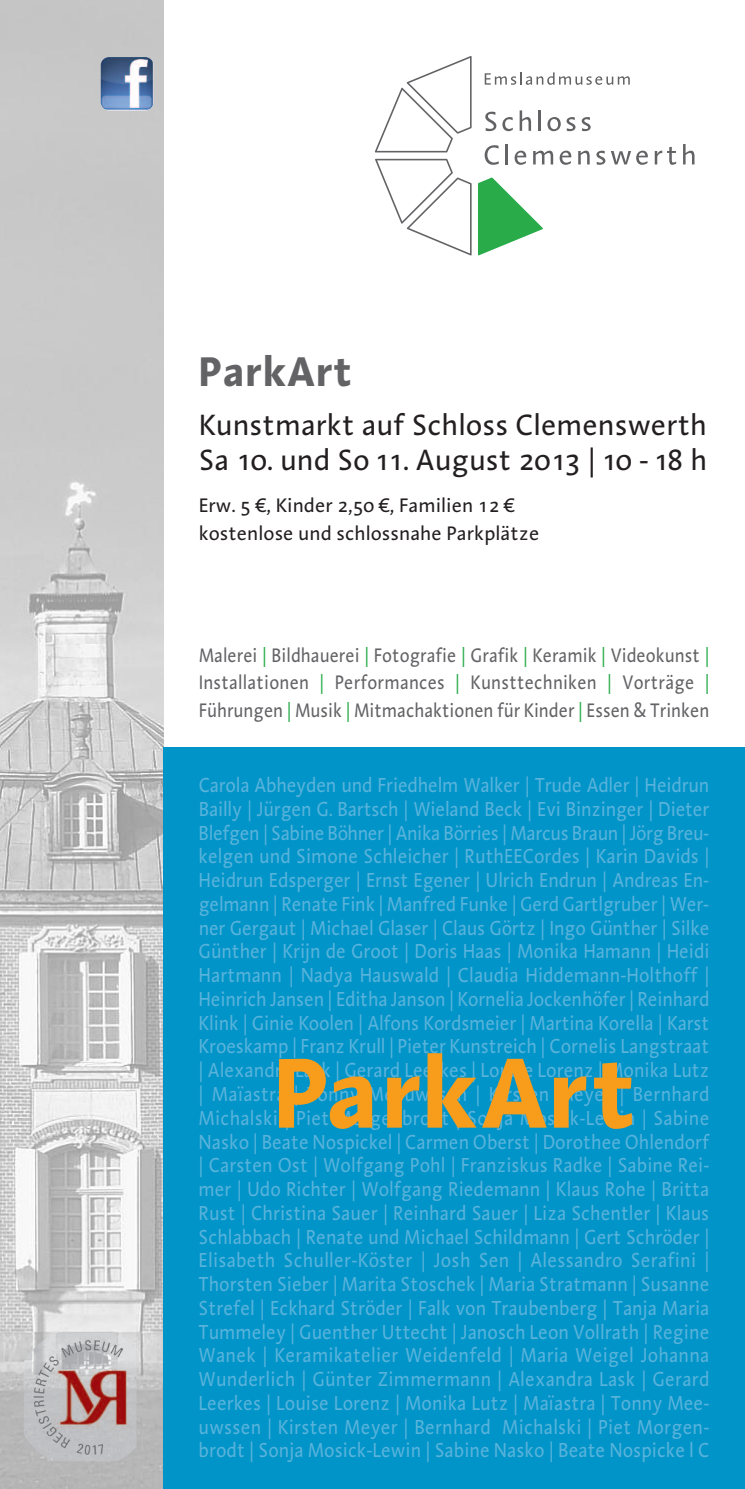
<style>
.page{position:relative;width:745px;height:1489px;background:#fff}
.page>*{position:absolute;margin:0;border:0;box-sizing:border-box;transform-origin:0 0}
.t1{font:700 42.5px "Linotype Aroma";letter-spacing:.015em;color:#636366}
.t2{font:30px/35px "Linotype Aroma";color:#231f20}
.t3{font:20.75px/23.8px "Linotype Aroma";color:#59b3db;text-align:justify;scale:.89 1}
.t4{font:20px/27.8px "Linotype Aroma";color:#636366;text-align:justify;scale:.88 1}
.t5{font:20px/28px "Linotype Aroma";color:#231f20}
.s1{color:#29ab4a}
</style>
<div class="page">
<img style="left:0;top:0;width:163px;height:1488px">
<img style="left:24px;top:1332px;width:112px;height:128px">
<svg style="left:478px;top:177px;width:64px;height:78px"></svg>
<svg style="left:484px;top:72px;width:145px;height:13px"></svg>
<svg style="left:485px;top:112px;width:11px;height:19px"></svg>
<svg style="left:502px;top:117px;width:10px;height:14px"></svg>
<svg style="left:519px;top:110px;width:11px;height:21px"></svg>
<hr style="left:538px;top:110px;width:2px;height:21px;background:#636366">
<svg style="left:547px;top:117px;width:13px;height:14px"></svg>
<svg style="left:566px;top:117px;width:9px;height:14px"></svg>
<svg style="left:581px;top:117px;width:9px;height:14px"></svg>
<svg style="left:484px;top:145px;width:14px;height:20px"></svg>
<hr style="left:505px;top:144px;width:2px;height:20px;background:#636366">
<svg style="left:514px;top:151px;width:12px;height:14px"></svg>
<svg style="left:533px;top:151px;width:20px;height:13px"></svg>
<svg style="left:559px;top:151px;width:12px;height:14px"></svg>
<svg style="left:578px;top:151px;width:11px;height:13px"></svg>
<svg style="left:596px;top:151px;width:51px;height:14px"></svg>
<svg style="left:654px;top:147px;width:21px;height:18px"></svg>
<svg style="left:683px;top:144px;width:11px;height:20px"></svg>
<svg style="left:375px;top:159px;width:96px;height:96px"></svg>
<svg style="left:374px;top:56px;width:97px;height:96px"></svg>
<div style="left:163px;top:747px;width:581px;height:741px;background:#0094c9"></div>
<svg style="left:279px;top:1053px;width:352px;height:75px"></svg>
<img style="left:100px;top:57px;width:53px;height:53px;border-radius:9px">
<h1 class="t1" style="left:198px;top:357px;width:155px">ParkArt</h1>
<h2 class="t2" style="left:198px;top:411px;width:509px">Kunstmarkt auf Schloss Clemenswerth<br>Sa 10. und So 11. August 2013 | 10 - 18 h</h2>
<p class="t5" style="left:198px;top:494px;width:342px">Erw. 5 €, Kinder 2,50 €, Familien 12 € kostenlose und schlossnahe Parkplätze</p>
<p class="t4" style="left:198px;top:643px;width:581px">Malerei <span class="s1">|</span> Bildhauerei <span class="s1">|</span> Fotografie <span class="s1">|</span> Grafik <span class="s1">|</span> Keramik <span class="s1">|</span> Videokunst <span class="s1">| </span>Installationen <span class="s1">|</span> Performances <span class="s1">|</span> Kunsttechniken <span class="s1">|</span> Vorträge <span class="s1">| </span>Führungen <span class="s1">|</span> Musik <span class="s1">|</span> Mitmachaktionen für Kinder <span class="s1">|</span> Essen &amp; Trinken</p>
<p class="t3" style="left:198px;top:775px;width:575px">Carola Abheyden und Friedhelm Walker | Trude Adler | Heidrun Bailly | Jürgen G. Bartsch | Wieland Beck | Evi Binzinger | Dieter Blefgen | Sabine Böhner | Anika Börries | Marcus Braun | Jörg Breu&shy;kelgen und Simone Schleicher | RuthEECordes | Karin Davids | Heidrun Edsperger | Ernst Egener | Ulrich Endrun | Andreas En&shy;gelmann | Renate Fink | Manfred Funke | Gerd Gartlgruber | Wer&shy;ner Gergaut | Michael Glaser | Claus Görtz | Ingo Günther | Silke Günther | Krijn de Groot | Doris Haas | Monika Hamann | Heidi Hartmann | Nadya Hauswald | Claudia Hiddemann-Holthoff | Heinrich Jansen | Editha Janson | Kornelia Jockenhöfer | Reinhard Klink | Ginie Koolen | Alfons Kordsmeier | Martina Korella | Karst Kroeskamp | Franz Krull | Pieter Kunstreich | Cornelis Langstraat | Alexandra Lask | Gerard Leerkes | Louise Lorenz | Monika Lutz | Maïastra | Tonny Meeuwssen | Kirsten Meyer | Bernhard Michalski | Piet Morgenbrodt | Sonja Mosick-Lewin | Sabine Nasko | Beate Nospickel | Carmen Oberst | Dorothee Ohlendorf | Carsten Ost | Wolfgang Pohl | Franziskus Radke | Sabine Rei&shy;mer | Udo Richter | Wolfgang Riedemann | Klaus Rohe | Britta Rust | Christina Sauer | Reinhard Sauer | Liza Schentler | Klaus Schlabbach | Renate und Michael Schildmann | Gert Schröder | Elisabeth Schuller-Köster | Josh Sen | Alessandro Serafini | Thorsten Sieber | Marita Stoschek | Maria Stratmann | Susanne Strefel | Eckhard Ströder | Falk von Traubenberg | Tanja Maria Tummeley | Guenther Uttecht | Janosch Leon Vollrath | Regine Wanek | Keramikatelier Weidenfeld | Maria Weigel Johanna Wunderlich | Günter Zimmermann | Alexandra Lask | Gerard Leerkes | Louise Lorenz | Monika Lutz | Maïastra | Tonny Mee&shy;uwssen | Kirsten Meyer | Bernhard Michalski | Piet Morgen&shy;brodt | Sonja Mosick-Lewin | Sabine Nasko | Beate Nospicke l C</p>
</div>
